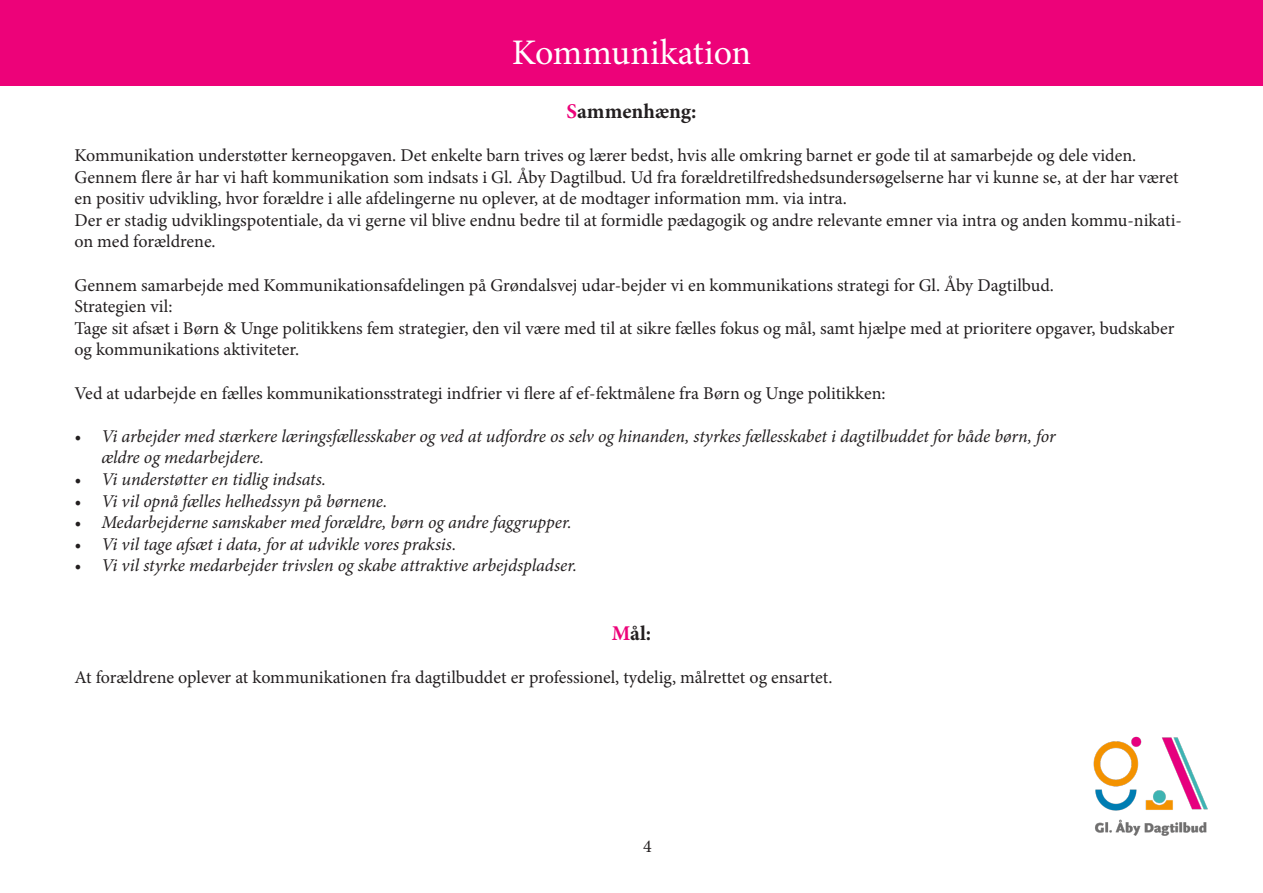
<style>
.page{position:relative;width:1263px;height:893px;background:#fff}
.page>*{position:absolute;margin:0;border:0;box-sizing:border-box;transform-origin:0 0}
.t1{font:36px "Minion Pro";color:#fff}
.t2{font:700 21px "Minion Pro";color:#231f20}
.t3{font:18px/21.6px "Minion Pro";color:#231f20}
.t4{font:italic 18px/21.6px "Minion Pro";letter-spacing:-.005em;color:#231f20}
.s1{color:#ed0279}
</style>
<div class="page">
<img style="left:1093px;top:736px;width:115px;height:100px">
<div style="left:0;top:0;width:1263px;height:85px;background:#ed0279"></div>
<p class="t1" style="left:512px;top:29px;width:241px">Kommunikation</p>
<p class="t2" style="left:566px;top:96px;width:131px"><span class="s1">S</span>ammenhæng:</p>
<p class="t3" style="left:74px;top:144px;width:1063px">Kommunikation understøtter kerneopgaven. Det enkelte barn trives og lærer bedst, hvis alle omkring barnet er gode til at samarbejde og dele viden.</p>
<p class="t3" style="left:74px;top:166px;width:1105px">Gennem flere år har vi haft kommunikation som indsats i Gl. Åby Dagtilbud. Ud fra forældretilfredshedsundersøgelserne har vi kunne se, at der har været en positiv udvikling, hvor forældre i alle afdelingerne nu oplever, at de modtager information mm. via intra.</p>
<p class="t3" style="left:74px;top:209px;width:1109px">Der er stadig udviklingspotentiale, da vi gerne vil blive endnu bedre til at formidle pædagogik og andre relevante emner via intra og anden kommu-nikati&shy;on med forældrene.</p>
<p class="t3" style="left:74px;top:274px;width:981px">Gennem samarbejde med Kommunikationsafdelingen på Grøndalsvej udar-bejder vi en kommunikations strategi for Gl. Åby Dagtilbud.</p>
<p class="t3" style="left:74px;top:296px;width:100px">Strategien vil:</p>
<p class="t3" style="left:74px;top:317px;width:1102px">Tage sit afsæt i Børn &amp; Unge politikkens fem strategier, den vil være med til at sikre fælles fokus og mål, samt hjælpe med at prioritere opgaver, budskaber og kommunikations aktiviteter.</p>
<p class="t3" style="left:74px;top:382px;width:813px">Ved at udarbejde en fælles kommunikationsstrategi indfrier vi flere af ef-fektmålene fra Børn og Unge politikken:</p>
<p class="t4" style="left:101px;top:425px;width:956px;text-indent:-27px">• Vi arbejder med stærkere læringsfællesskaber og ved at udfordre os selv og hinanden, styrkes fællesskabet i dagtilbuddet for både børn, for ældre og medarbejdere.</p>
<p class="t4" style="left:74px;top:468px;width:253px">• Vi understøtter en tidlig indsats.</p>
<p class="t4" style="left:74px;top:490px;width:314px">• Vi vil opnå fælles helhedssyn på børnene.</p>
<p class="t4" style="left:74px;top:512px;width:499px">• Medarbejderne samskaber med forældre, børn og andre faggrupper.</p>
<p class="t4" style="left:74px;top:533px;width:383px">• Vi vil tage afsæt i data, for at udvikle vores praksis.</p>
<p class="t4" style="left:74px;top:555px;width:504px">• Vi vil styrke medarbejder trivslen og skabe attraktive arbejdspladser.</p>
<p class="t2" style="left:612px;top:618px;width:41px"><span class="s1">M</span>ål:</p>
<p class="t3" style="left:74px;top:666px;width:759px">At forældrene oplever at kommunikationen fra dagtilbuddet er professionel, tydelig, målrettet og ensartet.</p>
<p class="t3" style="left:643px;top:836px;width:10px">4</p>
</div>
